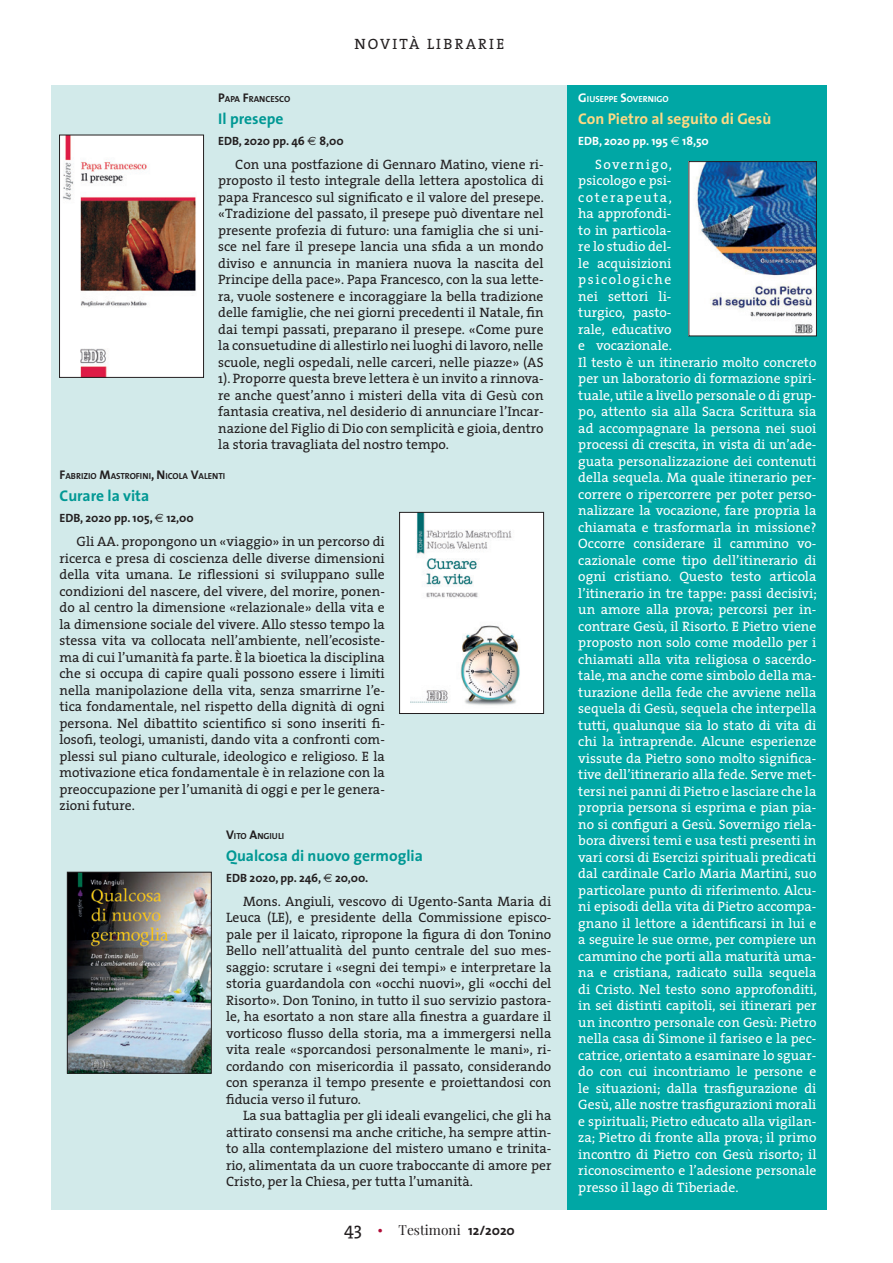
<style>
.page{position:relative;width:893px;height:1263px;background:#fff}
.page>*{position:absolute;margin:0;border:0;box-sizing:border-box;transform-origin:0 0}
.Novilib_titolo{font:700 15.6px "The Sans";color:#009894}
.t1{font:700 15.6px "The Sans";color:#fed984}
.Testatina{font:15px "The Serif";letter-spacing:.145em;color:#231f20}
.Novilib_recensione{font:13.65px/16.5px "The Serif";color:#231f20;text-align:justify}
.t2{font:13.65px/16.5px "The Serif";color:#fff}
.t3{font:13.65px "Playfair Display";color:#231f20}
.Novilib_tes{font:700 12px "The Sans";color:#231f20}
.t4{font:700 12px "The Sans";color:#fff}
.Novilib_autore{font:700 8.85px "The Sans";color:#231f20}
.t5{font:700 8.85px "The Sans";color:#fff}
.s1{font-size:12.6px}
.s2{font-family:"Euro Sans";font-weight:400}
.s3{font-family:"The Serif";font-size:18px}
.s4{font-family:"The Serif";font-size:15px;color:#b00d38}
.s5{font-family:"The Sans";font-weight:700}
</style>
<div class="page">
<div style="left:51px;top:85px;width:517px;height:1125px;background:#d2eaea"></div>
<div style="left:568px;top:85px;width:259px;height:1125px;background:#00a7a5"></div>
<img style="left:61px;top:137px;width:141px;height:239px">
<div style="left:59px;top:135px;width:145px;height:243px;border:1px solid #231f20"></div>
<img style="left:690px;top:163px;width:125px;height:171px">
<div style="left:688px;top:161px;width:129px;height:175px;border:1px solid #231f20"></div>
<img style="left:69px;top:874px;width:141px;height:198px">
<div style="left:67px;top:872px;width:145px;height:202px;border:1px solid #231f20"></div>
<div style="left:400px;top:512px;width:144px;height:201px;background:#fff"></div>
<img style="left:410px;top:514px;width:110px;height:191px">
<div style="left:399px;top:512px;width:145px;height:202px;border:1px solid #231f20"></div>
<p class="Testatina" style="left:354px;top:32px;width:151px">NOVITÀ LIBRARIE</p>
<p class="Novilib_autore" style="left:218px;top:91px;width:73px"><span class="s1">P</span>APA <span class="s1">F</span>RANCESCO</p>
<p class="Novilib_titolo" style="left:218px;top:106px;width:67px">Il presepe</p>
<p class="Novilib_tes" style="left:218px;top:131px;width:127px">EDB, 2020 pp. 46 <span class="s2">9</span> 8,00</p>
<p class="Novilib_recensione" style="left:218px;top:155px;width:327px;text-indent:17px">Con una postfazione di Gennaro Matino, viene ri&shy;proposto il testo integrale della lettera apostolica di papa Francesco sul significato e il valore del presepe. «Tradizione del passato, il presepe può diventare nel presente profezia di futuro: una famiglia che si uni&shy;sce nel fare il presepe lancia una sfida a un mondo diviso e annuncia in maniera nuova la nascita del Principe della pace». Papa Francesco, con la sua lette&shy;ra, vuole sostenere e incoraggiare la bella tradizione delle famiglie, che nei giorni precedenti il Natale, fin dai tempi passati, preparano il presepe. «Come pure la consuetudine di allestirlo nei luoghi di lavoro, nelle scuole, negli ospedali, nelle carceri, nelle piazze» (AS 1). Proporre questa breve lettera è un invito a rinnova&shy;re anche quest’anno i misteri della vita di Gesù con fantasia creativa, nel desiderio di annunciare l’Incar&shy;nazione del Figlio di Dio con semplicità e gioia, dentro la storia travagliata del nostro tempo.</p>
<p class="Novilib_autore" style="left:60px;top:469px;width:167px"><span class="s1">F</span>ABRIZIO <span class="s1">M</span>ASTROFINI<span class="s1">, N</span> ICOLA <span class="s1">V</span>ALENTI</p>
<p class="Novilib_titolo" style="left:60px;top:483px;width:91px">Curare la vita</p>
<p class="Novilib_tes" style="left:60px;top:508px;width:136px">EDB, 2020 pp. 105, <span class="s2">9</span> 12,00</p>
<p class="Novilib_recensione" style="left:60px;top:533px;width:327px;text-indent:17px">Gli AA. propongono un «viaggio» in un percorso di ricerca e presa di coscienza delle diverse dimensioni della vita umana. Le riflessioni si sviluppano sulle condizioni del nascere, del vivere, del morire, ponen&shy;do al centro la dimensione «relazionale» della vita e la dimensione sociale del vivere. Allo stesso tempo la stessa vita va collocata nell’ambiente, nell’ecosiste&shy;ma di cui l’umanità fa parte. È la bioetica la disciplina che si occupa di capire quali possono essere i limiti nella manipolazione della vita, senza smarrirne l’e&shy;tica fondamentale, nel rispetto della dignità di ogni persona. Nel dibattito scientifico si sono inseriti fi&shy;losofi, teologi, umanisti, dando vita a confronti com&shy;plessi sul piano culturale, ideologico e religioso. E la motivazione etica fondamentale è in relazione con la preoccupazione per l’umanità di oggi e per le genera&shy;zioni future.</p>
<p class="Novilib_autore" style="left:226px;top:828px;width:60px"><span class="s1">V</span>ITO <span class="s1">A</span>NGIULI</p>
<p class="Novilib_titolo" style="left:226px;top:843px;width:198px">Qualcosa di nuovo germoglia</p>
<p class="Novilib_tes" style="left:226px;top:868px;width:144px">EDB 2020, pp. 246, <span class="s2">9</span> 20,00.</p>
<p class="Novilib_recensione" style="left:226px;top:892px;width:327px;text-indent:17px">Mons. Angiuli, vescovo di Ugento-Santa Maria di Leuca (LE), e presidente della Commissione episco&shy;pale per il laicato, ripropone la figura di don Tonino Bello nell’attualità del punto centrale del suo mes&shy;saggio: scrutare i «segni dei tempi» e interpretare la storia guardandola con «occhi nuovi», gli «occhi del Risorto». Don Tonino, in tutto il suo servizio pastora&shy;le, ha esortato a non stare alla finestra a guardare il vorticoso flusso della storia, ma a immergersi nella vita reale «sporcandosi personalmente le mani», ri&shy;cordando con misericordia il passato, considerando con speranza il tempo presente e proiettandosi con fiducia verso il futuro.</p>
<p class="Novilib_recensione" style="left:226px;top:1107px;width:327px;text-indent:17px">La sua battaglia per gli ideali evangelici, che gli ha attirato consensi ma anche critiche, ha sempre attin&shy;to alla contemplazione del mistero umano e trinita&shy;rio, alimentata da un cuore traboccante di amore per Cristo, per la Chiesa, per tutta l’umanità.</p>
<p class="t3" style="left:344px;top:1219px;width:172px"><span class="s3">43</span> <span class="s4">•</span> Testimoni <span class="s5">12/2020</span></p>
<p class="t5" style="left:578px;top:91px;width:92px"><span class="s1">G</span>IUSEPPE <span class="s1">S</span>OVERNIGO</p>
<p class="t1" style="left:578px;top:106px;width:195px">Con Pietro al seguito di Gesù</p>
<p class="t4" style="left:578px;top:131px;width:132px">EDB, 2020 pp. 195 <span class="s2">9</span> 18,50</p>
<p class="t2" style="left:578px;top:155px;width:240px;text-indent:17px">Sovernigo,<br>psicologo e psi-<br>coterapeuta,<br>ha approfondi-<br>to in particola-<br>re lo studio del-<br>le acquisizioni<br>psicologiche<br>nei settori li-<br>turgico, pasto-<br>rale, educativo<br>e vocazionale.<br>Il testo è un itinerario molto concreto per un laboratorio di formazione spiri&shy;tuale, utile a livello personale o di grup&shy;po, attento sia alla Sacra Scrittura sia ad accompagnare la persona nei suoi processi di crescita, in vista di un’ade&shy;guata personalizzazione dei contenuti della sequela. Ma quale itinerario per&shy;correre o ripercorrere per poter perso&shy;nalizzare la vocazione, fare propria la chiamata e trasformarla in missione?<br>Occorre considerare il cammino vo&shy;cazionale come tipo dell’itinerario di ogni cristiano. Questo testo articola l’itinerario in tre tappe: passi decisivi; un amore alla prova; percorsi per in&shy;contrare Gesù, il Risorto. E Pietro viene proposto non solo come modello per i chiamati alla vita religiosa o sacerdo&shy;tale, ma anche come simbolo della ma&shy;turazione della fede che avviene nella sequela di Gesù, sequela che interpella tutti, qualunque sia lo stato di vita di chi la intraprende. Alcune esperienze vissute da Pietro sono molto significa&shy;tive dell’itinerario alla fede. Serve met&shy;tersi nei panni di Pietro e lasciare che la propria persona si esprima e pian pia&shy;no si configuri a Gesù. Sovernigo riela&shy;bora diversi temi e usa testi presenti in vari corsi di Esercizi spirituali predicati dal cardinale Carlo Maria Martini, suo particolare punto di riferimento. Alcu&shy;ni episodi della vita di Pietro accompa&shy;gnano il lettore a identificarsi in lui e a seguire le sue orme, per compiere un cammino che porti alla maturità uma&shy;na e cristiana, radicato sulla sequela di Cristo. Nel testo sono approfonditi, in sei distinti capitoli, sei itinerari per un incontro personale con Gesù: Pietro nella casa di Simone il fariseo e la pec&shy;catrice, orientato a esaminare lo sguar&shy;do con cui incontriamo le persone e le situazioni; dalla trasfigurazione di Gesù, alle nostre trasfigurazioni morali e spirituali; Pietro educato alla vigilan&shy;za; Pietro di fronte alla prova; il primo incontro di Pietro con Gesù risorto; il riconoscimento e l’adesione personale presso il lago di Tiberiade.</p>
</div>
